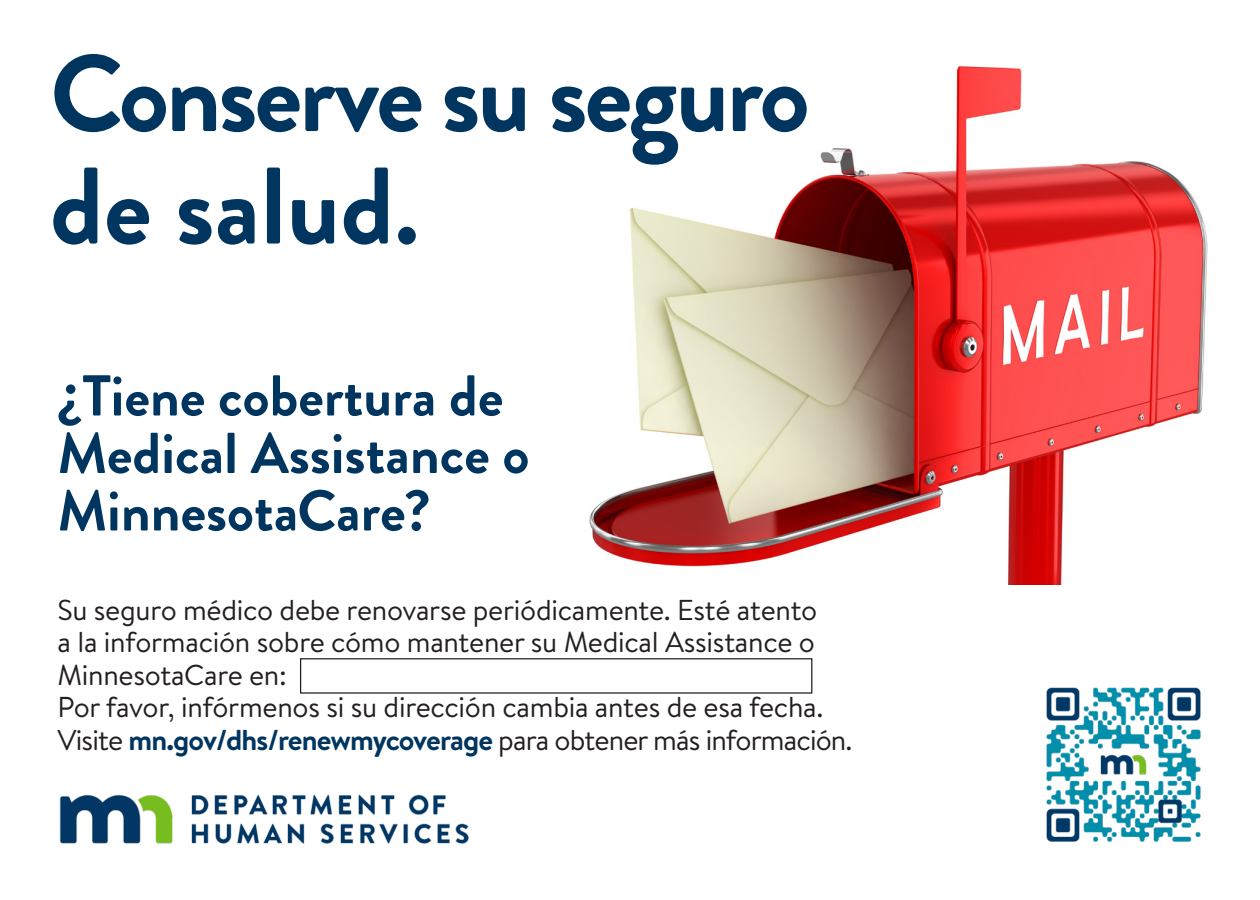
<style>
.page{position:relative;width:1260px;height:900px;background:#fff}
.page>*{position:absolute;margin:0;border:0;box-sizing:border-box;transform-origin:0 0}
.t1{font:700 108.5px/112.5px "Brandon Grotesque";letter-spacing:-.03em;color:#003560}
.t2{font:700 57.5px/57.5px "Brandon Grotesque";color:#003560}
.t3{font:28.75px/32.5px "Brandon Text";letter-spacing:-.01em;color:#231f20;text-align:justify}
.s1{font-weight:700;color:#003560}
</style>
<div class="page">
<img style="left:589px;top:66px;width:619px;height:518px">
<img style="left:59px;top:794px;width:410px;height:50px">
<img style="left:1046px;top:687px;width:155px;height:155px">
<div style="left:300px;top:658px;width:512px;height:36px;border:1px solid #231f20"></div>
<p class="t1" style="left:50px;top:39px;width:761px">Conserve su seguro de salud.</p>
<p class="t2" style="left:57px;top:368px;width:474px">¿Tiene cobertura de<br>Medical Assistance o<br>MinnesotaCare?</p>
<p class="t3" style="left:58px;top:593px;width:761px">Su seguro médico debe renovarse periódicamente. Esté atento a la información sobre cómo mantener su Medical Assistance o MinnesotaCare en:</p>
<p class="t3" style="left:58px;top:690px;width:797px">Por favor, infórmenos si su dirección cambia antes de esa fecha.<br>Visite <span class="s1">mn.gov/dhs/renewmycoverage</span> para obtener más información.</p>
</div>
